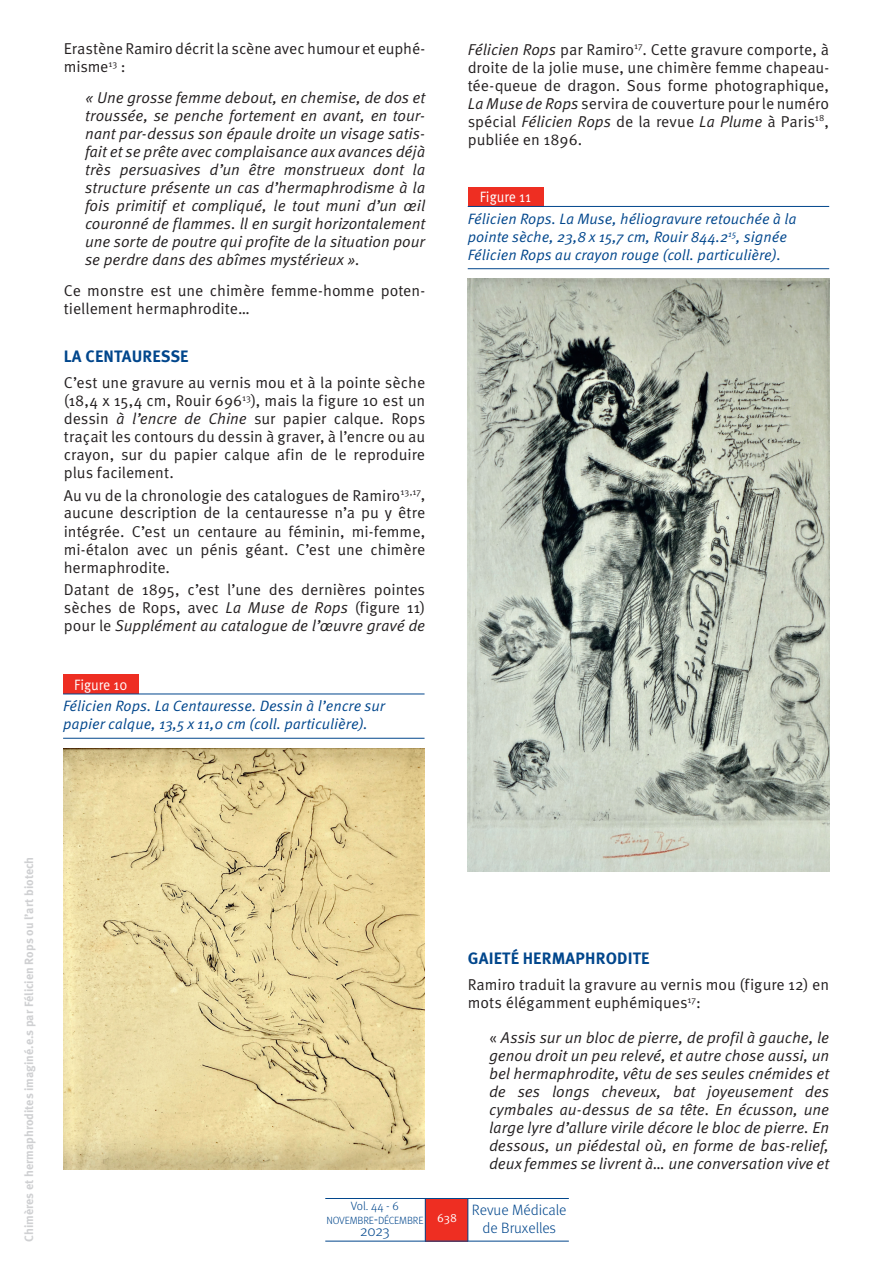
<style>
.page{position:relative;width:893px;height:1263px;background:#fff}
.page>*{position:absolute;margin:0;border:0;box-sizing:border-box;transform-origin:0 0}
.t1{font:700 16.5px "Meta Pro";letter-spacing:.01em;color:#01468c}
.t2{font:15.75px/18px "Meta Pro Norm";color:#231f20}
.t3{font:italic 15.75px/18px "Meta Pro";letter-spacing:-.005em;color:#231f20;text-align:justify}
.t4{font:italic 15px/18px "Meta Pro";color:#01468c}
.t5{font:300 15px/18px "Meta Pro";color:#01468c;text-align:center}
.t6{font:15px "Meta Pro";color:#fff;scale:.92 1}
.t7{font:300 15px "Meta Pro";color:#01468c}
.t8{font:700 12px "Meta Pro";color:#cfd0d2}
.t9{font:300 12px "Meta Pro";color:#01468c}
.t10{font:12px "Meta Pro Norm";color:#fff}
.t11{font:300 10.5px "Meta Pro";letter-spacing:-.015em;color:#01468c}
.s1{font-family:"Meta Pro";font-style:italic}
.s2{font-family:"Meta Pro Norm";font-style:normal}
.s3{font-size:15px}
.s4{font-style:inherit}
</style>
<div class="page">
<div style="left:426px;top:1198px;width:42px;height:43px;background:#ee2e22"></div>
<hr style="left:325px;top:1241px;width:244px;height:1px;background:#01468c">
<hr style="left:467px;top:1198px;width:1px;height:43px;background:#01468c">
<hr style="left:425px;top:1198px;width:1px;height:43px;background:#01468c">
<hr style="left:325px;top:1198px;width:244px;height:1px;background:#01468c">
<div style="left:63px;top:675px;width:76px;height:19px;background:#ee2e22"></div>
<hr style="left:63px;top:694px;width:362px;height:1px;background:#01468c">
<hr style="left:63px;top:738px;width:362px;height:1px;background:#01468c">
<img style="left:63px;top:748px;width:362px;height:421px">
<div style="left:468px;top:187px;width:75px;height:19px;background:#ee2e22"></div>
<hr style="left:468px;top:206px;width:361px;height:1px;background:#01468c">
<hr style="left:468px;top:268px;width:361px;height:1px;background:#01468c">
<img style="left:468px;top:279px;width:361px;height:592px">
<p class="t2" style="left:64px;top:39px;width:363px">Erastène Ramiro décrit la scène avec humour et euphé&shy;misme<sup>13</sup> :</p>
<p class="t3" style="left:85px;top:88px;width:342px">« Une grosse femme debout, en chemise, de dos et troussée, se penche fortement en avant, en tour&shy;nant par-dessus son épaule droite un visage satis&shy;fait et se prête avec complaisance aux avances déjà très persuasives d’un être monstrueux dont la structure présente un cas d’hermaphrodisme à la fois primitif et compliqué, le tout muni d’un œil couronné de flammes. ll en surgit horizontalement une sorte de poutre qui profite de la situation pour se perdre dans des abîmes mystérieux ».</p>
<p class="t2" style="left:64px;top:280px;width:363px">Ce monstre est une chimère femme-homme poten&shy;tiellement hermaphrodite…</p>
<p class="t1" style="left:64px;top:343px;width:126px">LA CENTAURESSE</p>
<p class="t2" style="left:64px;top:373px;width:363px;text-align:justify">C’est une gravure au vernis mou et à la pointe sèche (18,4 x 15,4 cm, Rouir 696<sup>13</sup>), mais la figure 10 est un dessin <span class="s1">à l’encre de Chine</span> sur papier calque. Rops traçait les contours du dessin à graver, à l’encre ou au crayon, sur du papier calque afin de le reproduire plus facilement.</p>
<p class="t2" style="left:64px;top:485px;width:363px;text-align:justify">Au vu de la chronologie des catalogues de Ramiro<sup>13,17</sup>, aucune description de la centauresse n’a pu y être intégrée. C’est un centaure au féminin, mi-femme, mi-étalon avec un pénis géant. C’est une chimère hermaphrodite.</p>
<p class="t2" style="left:64px;top:579px;width:363px">Datant de 1895, c’est l’une des dernières pointes sèches de Rops, avec <span class="s1">La Muse de Rops</span> (figure 11)</p>
<p class="t3" style="left:64px;top:615px;width:363px"><span class="s2">pour le</span> Supplément au catalogue de l’œuvre gravé de</p>
<p class="t6" style="left:74px;top:673px;width:59px">Figure 10</p>
<p class="t4" style="left:63px;top:696px;width:324px">Félicien Rops. La Centauresse. Dessin à l’encre sur papier calque, 13,5 x 11,0 cm (coll. particulière).</p>
<p class="t2" style="left:468px;top:39px;width:363px;text-align:justify"><span class="s1">Félicien Rops</span> par Ramiro<sup>17</sup>. Cette gravure comporte, à droite de la jolie muse, une chimère femme chapeau&shy;tée-queue de dragon. Sous forme photographique, <span class="s1">La Muse de Rops</span> servira de couverture pour le numéro spécial <span class="s1">Félicien Rops</span> de la revue <span class="s1">La Plume</span> à Paris<sup>18</sup>, publiée en 1896.</p>
<p class="t6" style="left:480px;top:186px;width:57px">Figure 11</p>
<p class="t4" style="left:468px;top:209px;width:330px">Félicien Rops. La Muse, héliogravure retouchée à la pointe sèche, 23,8 x 15,7 cm, Rouir 844.2<sup>15</sup>, signée<br>Félicien Rops au crayon rouge (coll. particulière).</p>
<p class="t8" style="left:20px;top:1241px;width:386px;rotate:-90deg">Chimères et hermaphrodites imaginé.e.s par Félicien Rops ou l’art biotech</p>
<p class="t9" style="left:351px;top:1197px;width:49px">Vol. 44 - 6</p>
<p class="t11" style="left:326px;top:1213px;width:99px">NOVEMBRE<span class="s3">-</span>DÉCEMBRE</p>
<p class="t7" style="left:360px;top:1220px;width:31px">2023</p>
<p class="t1" style="left:468px;top:945px;width:183px">GAIETÉ HERMAPHRODITE</p>
<p class="t2" style="left:468px;top:975px;width:363px">Ramiro traduit la gravure au vernis mou (figure 12) en mots élégamment euphémiques<sup>17</sup>:</p>
<p class="t3" style="left:489px;top:1028px;width:342px"><span class="s2">«</span> Assis sur un bloc de pierre, de profil à gauche, le genou droit un peu relevé, et autre chose aussi, un bel hermaphrodite, vêtu de ses seules cnémides et de ses longs cheveux, bat joyeusement des cymbales au-dessus de sa tête. En écusson, une large lyre d’allure virile décore le bloc de pierre. En dessous, un piédestal où, en forme de bas-relief, deux femmes se livrent à… une conversation vive et</p>
<p class="t10" style="left:437px;top:1208px;width:21px">638</p>
<p class="t5" style="left:472px;top:1200px;width:96px"><span class="s4">R</span>evue Médicale de Bruxelles</p>
</div>
